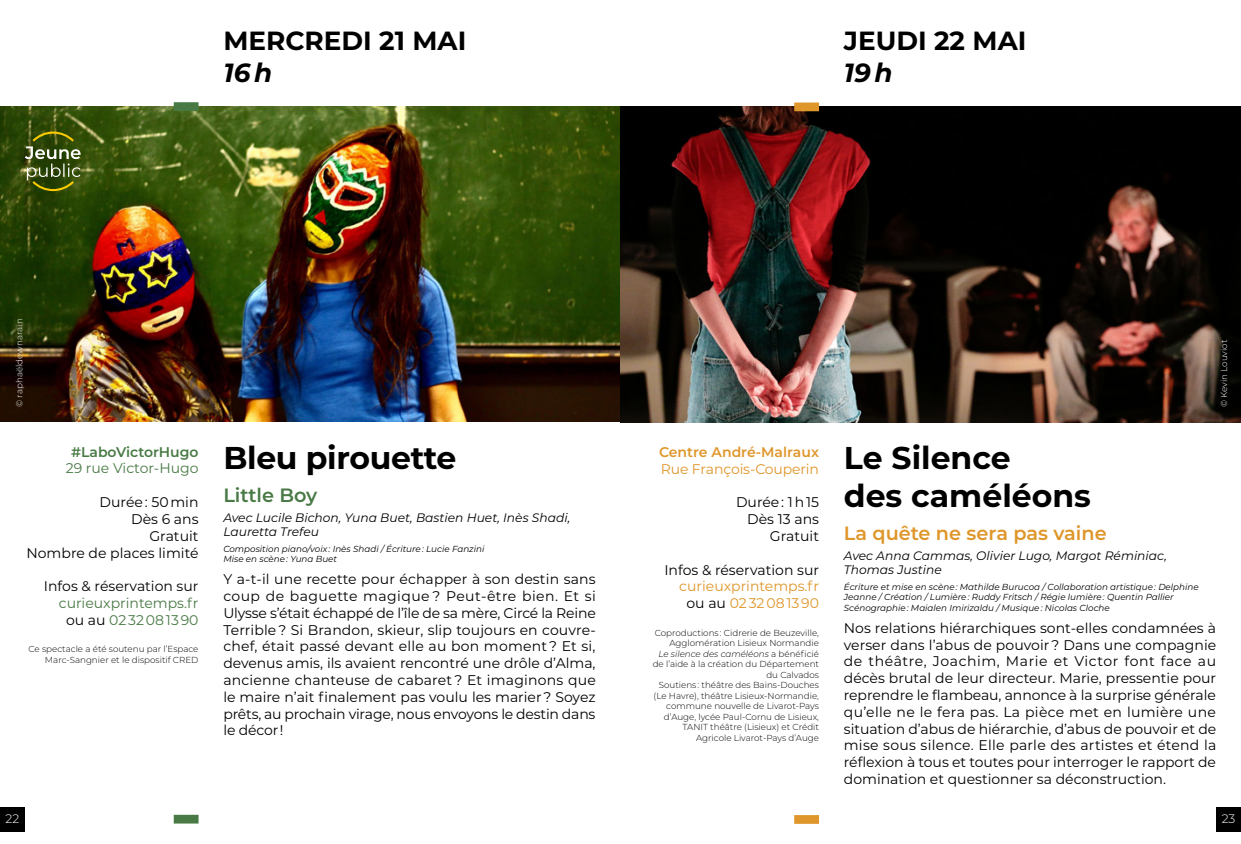
<style>
.page{position:relative;width:1241px;height:844px;background:#fff}
.page>*{position:absolute;margin:0;border:0;box-sizing:border-box;transform-origin:0 0}
.t1{font:700 31.5px/37.8px "Montserrat";color:#000}
.t2{font:700 26.25px "Montserrat";color:#000}
.t3{font:italic 700 26.25px "Montserrat";color:#000}
.t4{font:600 19.25px "Montserrat";color:#df962a}
.t5{font:600 19.25px "Montserrat";color:#497a45}
.t6{font:14px/16.8px "Montserrat";color:#000;text-align:justify}
.t7{font:14px/16.8px "Montserrat";letter-spacing:-.005em;color:#df962a;text-align:center}
.t8{font:14px/16.8px "Montserrat";color:#497a45;text-align:center}
.t9{font:600 14px "Montserrat";color:#df962a}
.t10{font:600 14px "Montserrat";color:#497a45}
.t11{font:italic 12.25px/14.7px "Montserrat";color:#000}
.t12{font:300 12.25px "Montserrat";color:#fff}
.t13{font:300 8.75px/10.5px "Montserrat";color:#000;text-align:right}
.t14{font:italic 8.75px/10.5px "Montserrat";color:#000}
.t15{font:300 8.75px "Montserrat";color:#fff}
.s1{color:#000}
.s2{font-style:italic}
</style>
<div class="page">
<img style="left:0;top:107px;width:620px;height:315px">
<div style="left:174px;top:102px;width:24px;height:9px;background:#497a45"></div>
<div style="left:174px;top:814px;width:24px;height:9px;background:#497a45"></div>
<svg style="left:25px;top:131px;width:56px;height:60px;background:#566728"></svg>
<img style="left:620px;top:107px;width:620px;height:315px">
<div style="left:794px;top:102px;width:25px;height:9px;background:#df962a"></div>
<div style="left:794px;top:814px;width:25px;height:9px;background:#df962a"></div>
<div style="left:0;top:806px;width:25px;height:25px;background:#000"></div>
<div style="left:1215px;top:806px;width:25px;height:25px;background:#000"></div>
<h2 class="t2" style="left:223px;top:22px;width:244px">MERCREDI 21 MAI</h2>
<h2 class="t3" style="left:223px;top:53px;width:50px">16 h</h2>
<h2 class="t2" style="left:843px;top:22px;width:184px">JEUDI 22 MAI</h2>
<h2 class="t3" style="left:843px;top:53px;width:50px">19 h</h2>
<p class="t15" style="left:13px;top:407px;width:90px;rotate:-90deg">© raphaëldewnarain</p>
<p class="t10" style="left:71px;top:441px;width:129px">#LaboVictorHugo</p>
<p class="t8" style="left:66px;top:459px;width:134px">29 rue Victor-Hugo</p>
<p class="t6" style="left:26px;top:493px;width:173px;text-align:right">Durée : 50 min<br>Dès 6 ans<br>Gratuit<br>Nombre de places limité</p>
<p class="t6" style="left:44px;top:577px;width:156px">Infos &amp; réservation sur</p>
<p class="t8" style="left:59px;top:594px;width:141px">curieuxprintemps.fr <span class="s1">ou au</span> 02 32 08 13 90</p>
<p class="t13" style="left:29px;top:643px;width:171px">Ce spectacle a été soutenu par l’Espace<br>Marc-Sangnier et le dispositif CRED</p>
<h1 class="t1" style="left:223px;top:437px;width:234px">Bleu pirouette</h1>
<h3 class="t5" style="left:223px;top:481px;width:95px">Little Boy</h3>
<p class="t11" style="left:223px;top:509px;width:348px">Avec Lucile Bichon, Yuna Buet, Bastien Huet, Inès Shadi,<br>Lauretta Trefeu</p>
<p class="t14" style="left:223px;top:543px;width:262px">Composition piano/voix : Inès Shadi / Écriture : Lucie Fanzini<br>Mise en scène : Yuna Buet</p>
<p class="t6" style="left:223px;top:570px;width:374px">Y a-t-il une recette pour échapper à son destin sans coup de baguette magique ? Peut-être bien. Et si Ulysse s’était échappé de l’île de sa mère, Circé la Reine Terrible ? Si Brandon, skieur, slip toujours en couvre&shy;chef, était passé devant elle au bon moment ? Et si, devenus amis, ils avaient rencontré une drôle d’Alma, ancienne chanteuse de cabaret ? Et imaginons que le maire n’ait finalement pas voulu les marier ? Soyez prêts, au prochain virage, nous envoyons le destin dans le décor !</p>
<p class="t9" style="left:659px;top:442px;width:161px">Centre André-Malraux</p>
<p class="t7" style="left:660px;top:459px;width:160px">Rue François-Couperin</p>
<p class="t6" style="left:736px;top:493px;width:84px;text-align:right">Durée : 1 h 15<br>Dès 13 ans<br>Gratuit</p>
<p class="t6" style="left:664px;top:560px;width:156px">Infos &amp; réservation sur</p>
<p class="t7" style="left:679px;top:577px;width:141px">curieuxprintemps.fr <span class="s1">ou au</span> 02 32 08 13 90</p>
<p class="t13" style="left:652px;top:626px;width:168px">Coproductions : Cidrerie de Beuzeville, Agglomération Lisieux Normandie<br><span class="s2">Le silence des caméléons</span> a bénéficié de l’aide à la création du Département du Calvados<br>Soutiens : théâtre des Bains-Douches (Le Havre), théâtre Lisieux-Normandie, commune nouvelle de Livarot-Pays d’Auge, lycée Paul-Cornu de Lisieux, TANIT théâtre (Lisieux) et Crédit Agricole Livarot-Pays d’Auge</p>
<p class="t15" style="left:1217px;top:407px;width:69px;rotate:-90deg">© Kevin Louviot</p>
<h1 class="t1" style="left:843px;top:437px;width:248px">Le Silence<br>des caméléons</h1>
<h3 class="t4" style="left:843px;top:519px;width:264px">La quête ne sera pas vaine</h3>
<p class="t11" style="left:843px;top:547px;width:324px">Avec Anna Cammas, Olivier Lugo, Margot Réminiac,<br>Thomas Justine</p>
<p class="t14" style="left:843px;top:581px;width:356px">Écriture et mise en scène : Mathilde Burucoa / Collaboration artistique : Delphine<br>Jeanne / Création / Lumière : Ruddy Fritsch / Régie lumière : Quentin Pallier<br>Scénographie : Maialen Imirizaldu / Musique : Nicolas Cloche</p>
<p class="t6" style="left:843px;top:618px;width:374px">Nos relations hiérarchiques sont-elles condamnées à verser dans l’abus de pouvoir ? Dans une compagnie de théâtre, Joachim, Marie et Victor font face au décès brutal de leur directeur. Marie, pressentie pour reprendre le flambeau, annonce à la surprise générale qu’elle ne le fera pas. La pièce met en lumière une situation d’abus de hiérarchie, d’abus de pouvoir et de mise sous silence. Elle parle des artistes et étend la réflexion à tous et toutes pour interroger le rapport de domination et questionner sa déconstruction.</p>
<p class="t12" style="left:6px;top:810px;width:15px">22</p>
<p class="t12" style="left:1221px;top:810px;width:15px">23</p>
</div>
